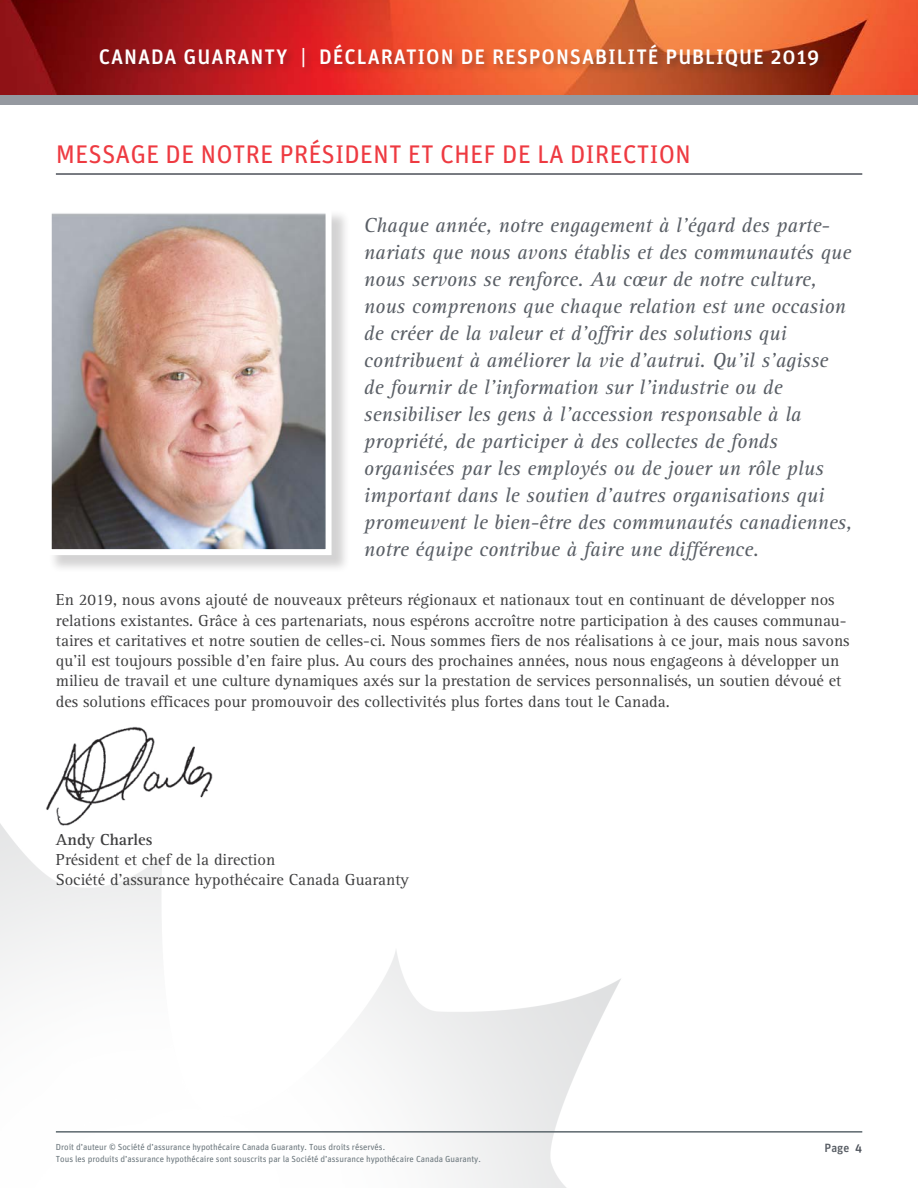
<style>
.page{position:relative;width:918px;height:1188px;background:#fff}
.page>*{position:absolute;margin:0;border:0;box-sizing:border-box;transform-origin:0 0}
.Subhead{font:25.5px "Unit OT";color:#ee3a41}
.CG_body{font:italic 21px/27px "Rotis Serif";color:#595e65}
.t1{font:500 21px "Unit";letter-spacing:.045em;color:#fff}
.CG_body-2{font:16.5px/20.2px "Rotis Serif";color:#3e3e3f}
.t2{font:500 12px "Unit";color:#595e65}
.t3{font:8.85px/12.1px "Unit OT";letter-spacing:-.005em;color:#6a757b}
.s1{font-weight:700}
.s2{color:#4c5159}
</style>
<div class="page">
<img style="left:0;top:0;width:918px;height:95px">
<div style="left:0;top:95px;width:918px;height:10px;background:#9599a0"></div>
<hr style="left:56px;top:1131px;width:806px;height:2px;background:#5c676d">
<div style="left:98px;top:43px;width:730px;height:34px;background:#231f20;opacity:.3"></div>
<img style="left:45px;top:726px;width:168px;height:100px">
<hr style="left:56px;top:173px;width:806px;height:2px;background:#4c5159">
<div style="left:48px;top:209px;width:302px;height:365px;background:#231f20;opacity:.2"></div>
<img style="left:53px;top:214px;width:272px;height:334px">
<div style="left:46px;top:207px;width:286px;height:348px;border:6px solid #fff"></div>
<p class="t1" style="left:99px;top:44px;width:722px">CANADA GUARANTY | DÉCLARATION DE RESPONSABILITÉ PUBLIQUE 2019</p>
<p class="Subhead" style="left:56px;top:139px;width:637px">MESSAGE DE NOTRE PRÉSIDENT ET CHEF DE LA DIRECTION</p>
<p class="CG_body" style="left:364px;top:213px;width:490px">Chaque année, notre engagement à l’égard des parte&shy;nariats que nous avons établis et des communautés que nous servons se renforce. Au cœur de notre culture, nous comprenons que chaque relation est une occasion de créer de la valeur et d’offrir des solutions qui contribuent à améliorer la vie d’autrui. Qu’il s’agisse de fournir de l’information sur l’industrie ou de sensibiliser les gens à l’accession responsable à la propriété, de participer à des collectes de fonds organisées par les employés ou de jouer un rôle plus important dans le soutien d’autres organisations qui promeuvent le bien-être des communautés canadiennes, notre équipe contribue à faire une différence.</p>
<p class="CG_body-2" style="left:56px;top:590px;width:795px">En 2019, nous avons ajouté de nouveaux prêteurs régionaux et nationaux tout en continuant de développer nos relations existantes. Grâce à ces partenariats, nous espérons accroître notre participation à des causes communau&shy;taires et caritatives et notre soutien de celles-ci. Nous sommes fiers de nos réalisations à ce jour, mais nous savons qu’il est toujours possible d’en faire plus. Au cours des prochaines années, nous nous engageons à développer un milieu de travail et une culture dynamiques axés sur la prestation de services personnalisés, un soutien dévoué et des solutions efficaces pour promouvoir des collectivités plus fortes dans tout le Canada.</p>
<p class="CG_body-2" style="left:56px;top:830px;width:355px"><span class="s1">Andy Charles<br></span>Président et chef de la direction<br>Société d’assurance hypothécaire Canada Guaranty</p>
<p class="t3" style="left:56px;top:1141px;width:427px">Droit d’auteur © Société d’assurance hypothécaire Canada Guaranty. Tous droits réservés.<br>Tous les produits d’assurance hypothécaire sont souscrits par la Société d’assurance hypothécaire Canada Guaranty.</p>
<p class="t2" style="left:825px;top:1141px;width:39px">Page <span class="s2">4</span></p>
</div>
